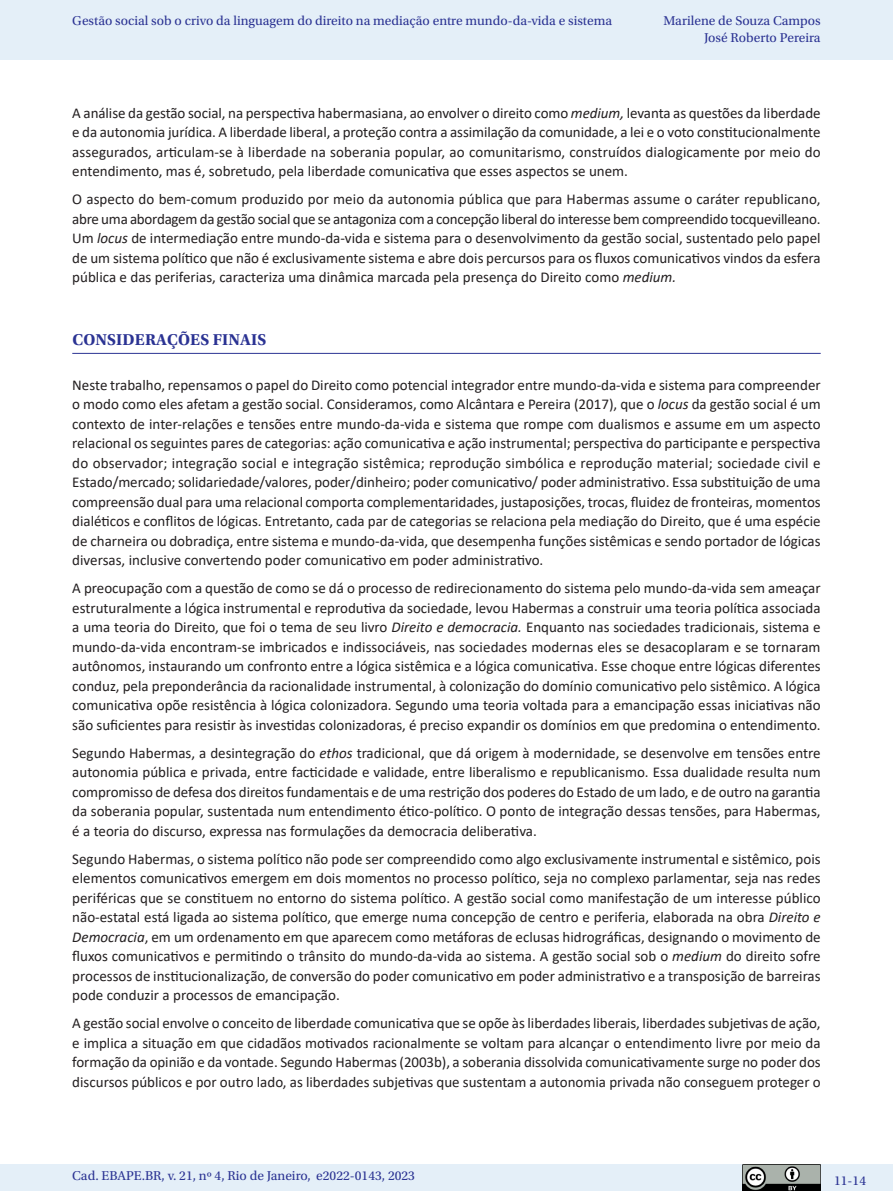
<style>
.page{position:relative;width:893px;height:1191px;background:#fff}
.page>*{position:absolute;margin:0;border:0;box-sizing:border-box;transform-origin:0 0}
._07_1_sub_1{font:700 16.5px "Utopia Std";letter-spacing:.01em;color:#2b3393}
._06_0_texto{font:15px/19.5px "Calibri";color:#231f20;text-align:justify}
.t1{font:13.5px/16.5px "Utopia Std";color:#2b3393;text-align:right}
.s1{font-style:italic}
</style>
<div class="page">
<div style="left:0;top:0;width:893px;height:60px;background:#e4eff8"></div>
<div style="left:0;top:1164px;width:893px;height:27px;background:#e4eff8"></div>
<img style="left:743px;top:1164px;width:78px;height:27px">
<hr style="left:72px;top:353px;width:749px;height:1px;background:#2b3393">
<p class="t1" style="left:72px;top:13px;width:541px">Gestão social sob o crivo da linguagem do direito na mediação entre mundo-da-vida e sistema</p>
<p class="t1" style="left:663px;top:13px;width:159px">Marilene de Souza Campos<br>José Roberto Pereira</p>
<p class="_06_0_texto" style="left:72px;top:102px;width:750px">A análise da gestão social, na perspectiva habermasiana, ao envolver o direito como <span class="s1">medium,</span> levanta as questões da liberdade e da autonomia jurídica. A liberdade liberal, a proteção contra a assimilação da comunidade, a lei e o voto constitucionalmente assegurados, articulam-se à liberdade na soberania popular, ao comunitarismo, construídos dialogicamente por meio do entendimento, mas é, sobretudo, pela liberdade comunicativa que esses aspectos se unem.</p>
<p class="_06_0_texto" style="left:72px;top:189px;width:750px">O aspecto do bem-comum produzido por meio da autonomia pública que para Habermas assume o caráter republicano, abre uma abordagem da gestão social que se antagoniza com a concepção liberal do interesse bem compreendido tocquevilleano.<br>Um <span class="s1">locus</span> de intermediação entre mundo-da-vida e sistema para o desenvolvimento da gestão social, sustentado pelo papel de um sistema político que não é exclusivamente sistema e abre dois percursos para os fluxos comunicativos vindos da esfera pública e das periferias, caracteriza uma dinâmica marcada pela presença do Direito como <span class="s1">medium.</span></p>
<p class="_07_1_sub_1" style="left:72px;top:329px;width:195px">CONSIDERAÇÕES FINAIS</p>
<p class="_06_0_texto" style="left:72px;top:374px;width:750px">Neste trabalho, repensamos o papel do Direito como potencial integrador entre mundo-da-vida e sistema para compreender o modo como eles afetam a gestão social. Consideramos, como Alcântara e Pereira (2017), que o <span class="s1">locus</span> da gestão social é um contexto de inter-relações e tensões entre mundo-da-vida e sistema que rompe com dualismos e assume em um aspecto relacional os seguintes pares de categorias: ação comunicativa e ação instrumental; perspectiva do participante e perspectiva do observador; integração social e integração sistêmica; reprodução simbólica e reprodução material; sociedade civil e Estado/mercado; solidariedade/valores, poder/dinheiro; poder comunicativo/ poder administrativo. Essa substituição de uma compreensão dual para uma relacional comporta complementaridades, justaposições, trocas, fluidez de fronteiras, momentos dialéticos e conflitos de lógicas. Entretanto, cada par de categorias se relaciona pela mediação do Direito, que é uma espécie de charneira ou dobradiça, entre sistema e mundo-da-vida, que desempenha funções sistêmicas e sendo portador de lógicas diversas, inclusive convertendo poder comunicativo em poder administrativo.</p>
<p class="_06_0_texto" style="left:72px;top:578px;width:750px">A preocupação com a questão de como se dá o processo de redirecionamento do sistema pelo mundo-da-vida sem ameaçar estruturalmente a lógica instrumental e reprodutiva da sociedade, levou Habermas a construir uma teoria política associada a uma teoria do Direito, que foi o tema de seu livro <span class="s1">Direito e democracia.</span> Enquanto nas sociedades tradicionais, sistema e mundo-da-vida encontram-se imbricados e indissociáveis, nas sociedades modernas eles se desacoplaram e se tornaram autônomos, instaurando um confronto entre a lógica sistêmica e a lógica comunicativa. Esse choque entre lógicas diferentes conduz, pela preponderância da racionalidade instrumental, à colonização do domínio comunicativo pelo sistêmico. A lógica comunicativa opõe resistência à lógica colonizadora. Segundo uma teoria voltada para a emancipação essas iniciativas não são suficientes para resistir às investidas colonizadoras, é preciso expandir os domínios em que predomina o entendimento.</p>
<p class="_06_0_texto" style="left:72px;top:742px;width:750px">Segundo Habermas, a desintegração do <span class="s1">ethos</span> tradicional, que dá origem à modernidade, se desenvolve em tensões entre autonomia pública e privada, entre facticidade e validade, entre liberalismo e republicanismo. Essa dualidade resulta num compromisso de defesa dos direitos fundamentais e de uma restrição dos poderes do Estado de um lado, e de outro na garantia da soberania popular, sustentada num entendimento ético-político. O ponto de integração dessas tensões, para Habermas, é a teoria do discurso, expressa nas formulações da democracia deliberativa.</p>
<p class="_06_0_texto" style="left:72px;top:848px;width:750px">Segundo Habermas, o sistema político não pode ser compreendido como algo exclusivamente instrumental e sistêmico, pois elementos comunicativos emergem em dois momentos no processo político, seja no complexo parlamentar, seja nas redes periféricas que se constituem no entorno do sistema político. A gestão social como manifestação de um interesse público não-estatal está ligada ao sistema político, que emerge numa concepção de centro e periferia, elaborada na obra <span class="s1">Direito e Democracia</span>, em um ordenamento em que aparecem como metáforas de eclusas hidrográficas, designando o movimento de fluxos comunicativos e permitindo o trânsito do mundo-da-vida ao sistema. A gestão social sob o <span class="s1">medium</span> do direito sofre processos de institucionalização, de conversão do poder comunicativo em poder administrativo e a transposição de barreiras pode conduzir a processos de emancipação.</p>
<p class="_06_0_texto" style="left:72px;top:1013px;width:750px">A gestão social envolve o conceito de liberdade comunicativa que se opõe às liberdades liberais, liberdades subjetivas de ação, e implica a situação em que cidadãos motivados racionalmente se voltam para alcançar o entendimento livre por meio da formação da opinião e da vontade. Segundo Habermas (2003b), a soberania dissolvida comunicativamente surge no poder dos discursos públicos e por outro lado, as liberdades subjetivas que sustentam a autonomia privada não conseguem proteger o</p>
<p class="t1" style="left:72px;top:1167px;width:344px">Cad. EBAPE.BR, v. 21, nº 4, Rio de Janeiro, e2022-0143, 2023</p>
<p class="t1" style="left:834px;top:1172px;width:33px">11-14</p>
</div>
